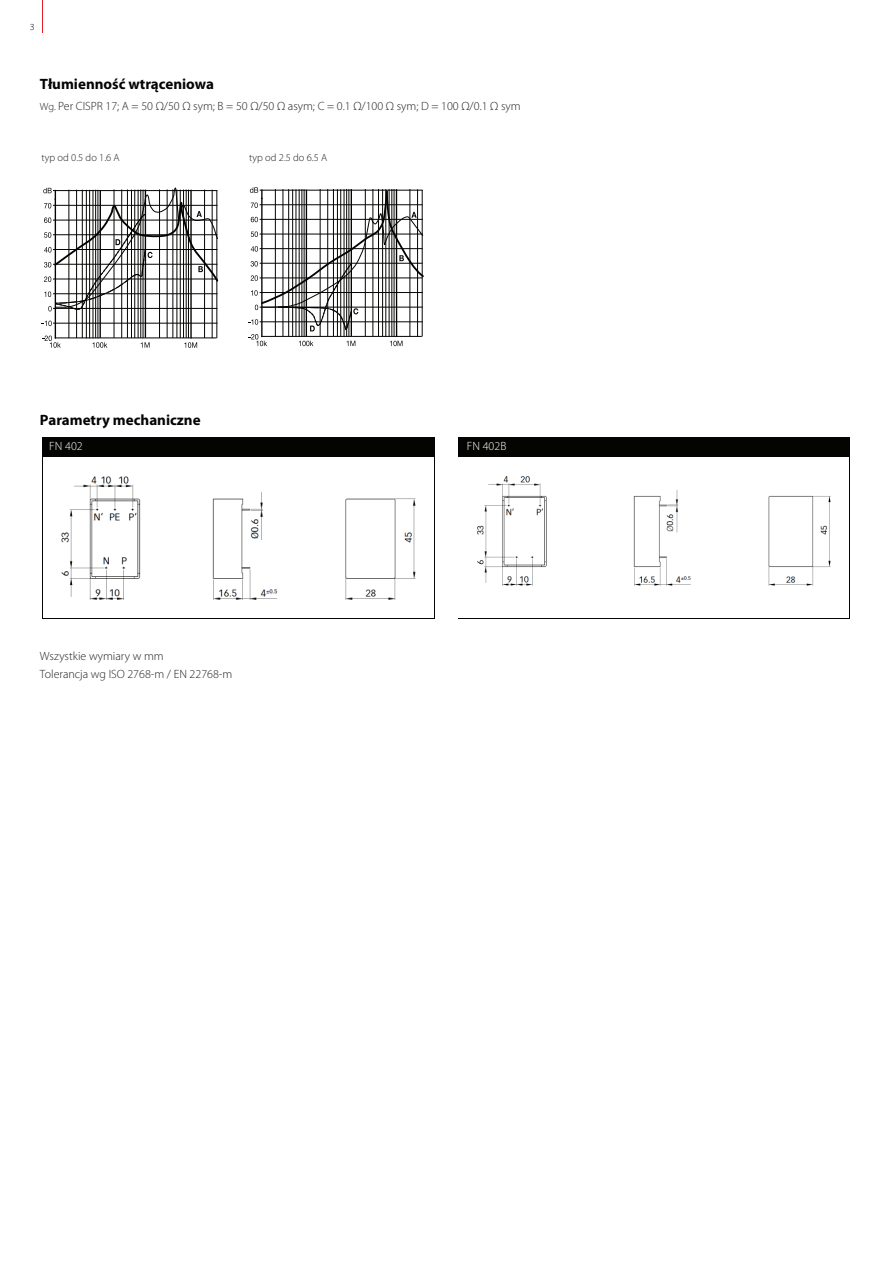
<style>
.page{position:relative;width:893px;height:1263px;background:#fff}
.page>*{position:absolute;margin:0;border:0;box-sizing:border-box;transform-origin:0 0}
.t1{font:700 15px "Myriad Pro";color:#040503}
.t2{font:300 12px/18.5px "Myriad Pro";color:#231f20}
.t3{font:300 12px "Myriad Pro";color:#fff}
.t4{font:300 10.5px "Myriad Pro";color:#231f20}
.s1{font-size:10.5px}
</style>
<div class="page">
<hr style="left:42px;top:0;width:1px;height:32px;background:#e41e25">
<hr style="left:69px;top:190px;width:1px;height:148px;background:#040503">
<hr style="left:76px;top:190px;width:1px;height:148px;background:#040503">
<hr style="left:82px;top:190px;width:1px;height:148px;background:#040503">
<hr style="left:86px;top:190px;width:1px;height:148px;background:#040503">
<hr style="left:89px;top:190px;width:1px;height:148px;background:#040503">
<hr style="left:93px;top:190px;width:1px;height:148px;background:#040503">
<hr style="left:95px;top:190px;width:1px;height:148px;background:#040503">
<hr style="left:98px;top:190px;width:1px;height:148px;background:#040503">
<hr style="left:99px;top:191px;width:2px;height:146px;background:#040503">
<hr style="left:114px;top:190px;width:1px;height:147px;background:#040503">
<hr style="left:121px;top:190px;width:1px;height:147px;background:#040503">
<hr style="left:127px;top:190px;width:1px;height:147px;background:#040503">
<hr style="left:131px;top:190px;width:1px;height:148px;background:#040503">
<hr style="left:134px;top:190px;width:1px;height:148px;background:#040503">
<hr style="left:138px;top:190px;width:1px;height:148px;background:#040503">
<hr style="left:140px;top:190px;width:1px;height:147px;background:#040503">
<hr style="left:143px;top:190px;width:1px;height:148px;background:#040503">
<hr style="left:145px;top:190px;width:1px;height:147px;background:#040503">
<hr style="left:159px;top:190px;width:1px;height:147px;background:#040503">
<hr style="left:167px;top:190px;width:1px;height:147px;background:#040503">
<hr style="left:173px;top:190px;width:1px;height:147px;background:#040503">
<hr style="left:177px;top:190px;width:1px;height:148px;background:#040503">
<hr style="left:180px;top:190px;width:1px;height:148px;background:#040503">
<hr style="left:183px;top:190px;width:1px;height:148px;background:#040503">
<hr style="left:186px;top:190px;width:1px;height:147px;background:#040503">
<hr style="left:188px;top:190px;width:1px;height:148px;background:#040503">
<hr style="left:204px;top:190px;width:1px;height:148px;background:#040503">
<hr style="left:212px;top:190px;width:1px;height:148px;background:#040503">
<hr style="left:190px;top:190px;width:2px;height:148px;background:#040503">
<hr style="left:55px;top:191px;width:1px;height:147px;background:#040503">
<hr style="left:55px;top:338px;width:161px;height:1px;background:#040503">
<hr style="left:53px;top:323px;width:164px;height:1px;background:#040503">
<svg style="left:92px;top:342px;width:15px;height:6px"></svg>
<svg style="left:141px;top:342px;width:9px;height:6px"></svg>
<svg style="left:184px;top:342px;width:13px;height:6px"></svg>
<svg style="left:42px;top:336px;width:19px;height:12px"></svg>
<svg style="left:42px;top:321px;width:10px;height:5px"></svg>
<svg style="left:43px;top:188px;width:175px;height:123px"></svg>
<hr style="left:216px;top:190px;width:1px;height:148px;background:#040503">
<svg style="left:248px;top:187px;width:176px;height:159px"></svg>
<hr style="left:422px;top:190px;width:1px;height:146px;background:#040503">
<div style="left:42px;top:437px;width:393px;height:20px;background:#040503"></div>
<img style="left:61px;top:476px;width:354px;height:124px">
<div style="left:458px;top:437px;width:392px;height:20px;background:#040503"></div>
<img style="left:477px;top:476px;width:353px;height:110px">
<p class="t1" style="left:40px;top:78px;width:176px">Tłumienność wtrąceniowa</p>
<p class="t2" style="left:40px;top:98px;width:482px"><span class="s1">Wg.</span> Per CISPR 17; A = 50 Ω/50 Ω sym; B = 50 Ω/50 Ω asym; C = 0.1 Ω/100 Ω sym; D = 100 Ω/0.1 Ω sym</p>
<p class="t4" style="left:42px;top:153px;width:80px">typ od 0.5 do 1.6 A</p>
<p class="t4" style="left:249px;top:153px;width:80px">typ od 2.5 do 6.5 A</p>
<p class="t1" style="left:40px;top:414px;width:162px">Parametry mechaniczne</p>
<p class="t3" style="left:49px;top:442px;width:35px">FN 402</p>
<p class="t3" style="left:467px;top:442px;width:41px">FN 402B</p>
<p class="t2" style="left:40px;top:648px;width:194px">Wszystkie wymiary w mm<br>Tolerancja wg ISO 2768-m / EN 22768-m</p>
</div>
